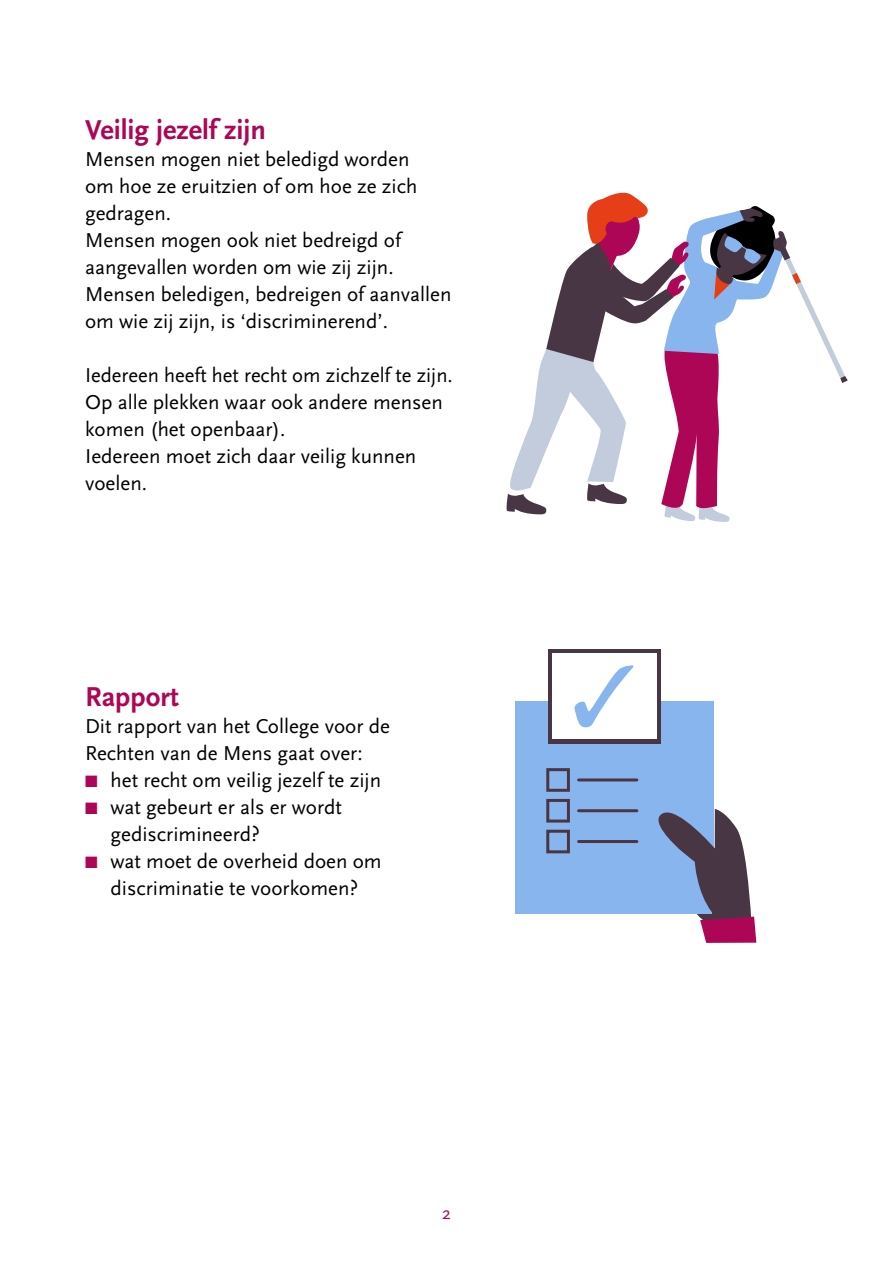
<style>
.page{position:relative;width:893px;height:1263px;background:#fff}
.page>*{position:absolute;margin:0;border:0;box-sizing:border-box;transform-origin:0 0}
.H1_-_Tussenkop{font:700 28.5px "Scala Sans OT";color:#ad0656}
.P_-_Brood{font:21px/27px "Scala Sans OT";color:#000}
.t1{font:18px "Scala Sans OT";color:#ad0656}
.s1{color:#ad0656}
</style>
<div class="page">
<svg style="left:506px;top:192px;width:342px;height:330px"></svg>
<div style="left:515px;top:701px;width:198px;height:212px;background:#88b5ee"></div>
<div style="left:548px;top:649px;width:112px;height:94px;background:#493645"></div>
<div style="left:552px;top:654px;width:104px;height:85px;background:#fff"></div>
<svg style="left:574px;top:665px;width:59px;height:62px"></svg>
<hr style="left:579px;top:778px;width:58px;height:3px;background:#493645">
<div style="left:546px;top:768px;width:24px;height:24px;border:3px solid #493645"></div>
<hr style="left:579px;top:809px;width:58px;height:3px;background:#493645">
<div style="left:546px;top:799px;width:24px;height:23px;border:3px solid #493645"></div>
<hr style="left:579px;top:840px;width:58px;height:3px;background:#493645">
<div style="left:546px;top:830px;width:24px;height:23px;border:3px solid #493645"></div>
<svg style="left:648px;top:806px;width:108px;height:137px"></svg>
<h1 class="H1_-_Tussenkop" style="left:85px;top:114px;width:183px">Veilig jezelf zijn</h1>
<p class="P_-_Brood" style="left:85px;top:146px;width:334px">Mensen mogen niet beledigd worden om hoe ze eruitzien of om hoe ze zich gedragen.</p>
<p class="P_-_Brood" style="left:85px;top:227px;width:317px">Mensen mogen ook niet bedreigd of aangevallen worden om wie zij zijn.</p>
<p class="P_-_Brood" style="left:85px;top:281px;width:368px">Mensen beledigen, bedreigen of aanvallen om wie zij zijn, is ‘discriminerend’.</p>
<p class="P_-_Brood" style="left:85px;top:362px;width:369px">Iedereen heeft het recht om zichzelf te zijn.</p>
<p class="P_-_Brood" style="left:85px;top:389px;width:359px">Op alle plekken waar ook andere mensen komen (het openbaar).</p>
<p class="P_-_Brood" style="left:85px;top:443px;width:333px">Iedereen moet zich daar veilig kunnen voelen.</p>
<h1 class="H1_-_Tussenkop" style="left:85px;top:681px;width:95px">Rapport</h1>
<p class="P_-_Brood" style="left:85px;top:713px;width:306px">Dit rapport van het College voor de<br>Rechten van de Mens gaat over:</p>
<p class="P_-_Brood" style="left:85px;top:767px;width:298px"><span class="s1">■</span> het recht om veilig jezelf te zijn</p>
<p class="P_-_Brood" style="left:111px;top:794px;width:233px;text-indent:-26px"><span class="s1">■</span> wat gebeurt er als er wordt gediscrimineerd?</p>
<p class="P_-_Brood" style="left:85px;top:848px;width:298px;text-align:center"><span class="s1">■</span> wat moet de overheid doen om discriminatie te voorkomen?</p>
<p class="t1" style="left:442px;top:1203px;width:10px">2</p>
</div>
